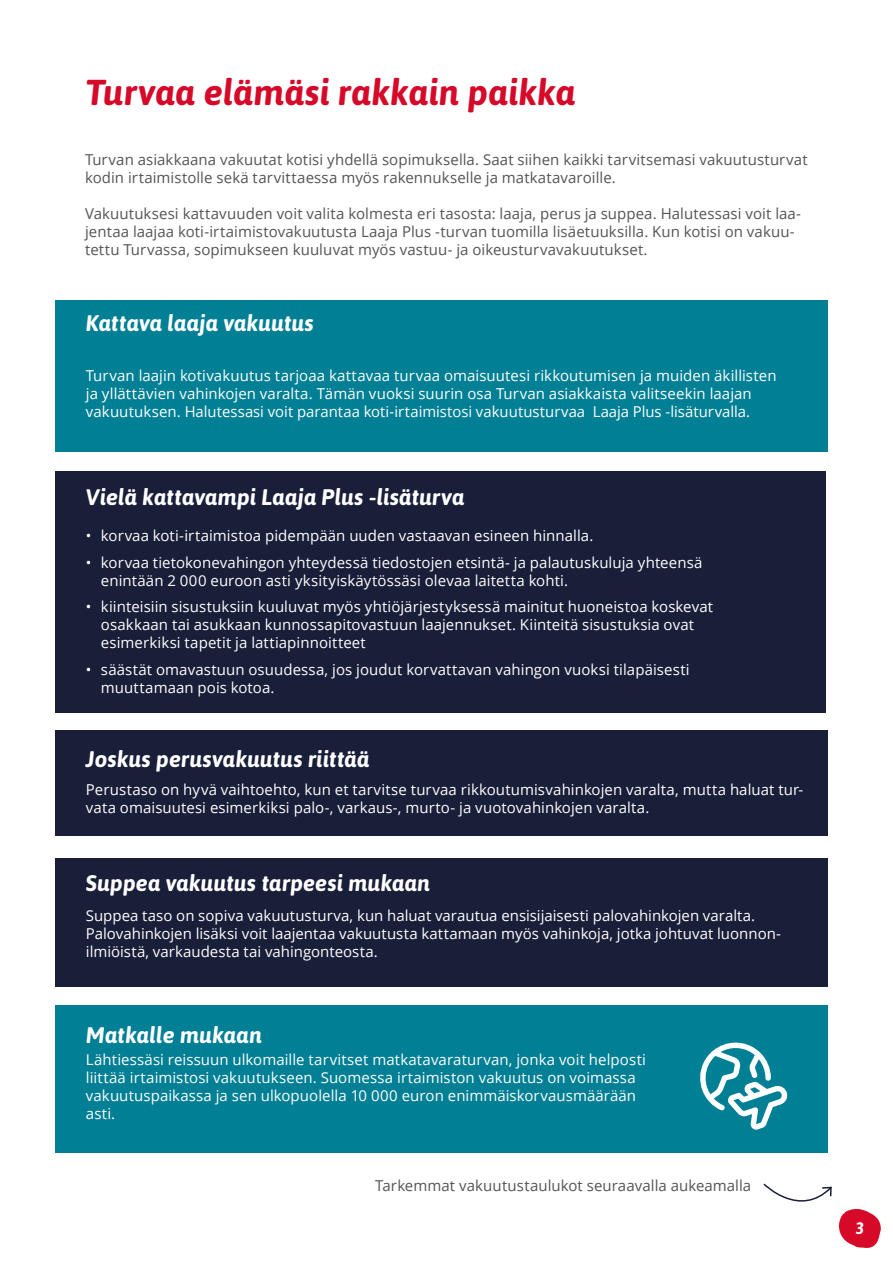
<style>
.page{position:relative;width:893px;height:1263px;background:#fff}
.page>*{position:absolute;margin:0;border:0;box-sizing:border-box;transform-origin:0 0}
.Sivun_pääotsikko{font:italic 700 36px "Asap";letter-spacing:.01em;color:#d70929}
.Otsikko2{font:italic 700 22.5px "Asap";letter-spacing:.005em;color:#fff}
.t1{font:italic 700 16.5px "Asap";color:#fff}
.Leipis{font:15px/18px "Open Sans";letter-spacing:.005em;color:#fff}
.Leipis-2{font:15px/18px "Open Sans";letter-spacing:.005em;color:#555454}
</style>
<div class="page">
<div style="left:56px;top:300px;width:771px;height:151px;background:#007f95"></div>
<div style="left:56px;top:730px;width:771px;height:106px;background:#191e39"></div>
<div style="left:56px;top:858px;width:771px;height:129px;background:#191e39"></div>
<div style="left:56px;top:1005px;width:771px;height:147px;background:#007f95"></div>
<div style="left:56px;top:471px;width:770px;height:241px;background:#191e39"></div>
<svg style="left:700px;top:1042px;width:87px;height:87px"></svg>
<svg style="left:763px;top:1183px;width:118px;height:65px"></svg>
<p class="Sivun_pääotsikko" style="left:86px;top:71px;width:491px">Turvaa elämäsi rakkain paikka</p>
<p class="Leipis-2" style="left:85px;top:150px;width:724px">Turvan asiakkaana vakuutat kotisi yhdellä sopimuksella. Saat siihen kaikki tarvitsemasi vakuutusturvat kodin irtaimistolle sekä tarvittaessa myös rakennukselle ja matkatavaroille.</p>
<p class="Leipis-2" style="left:85px;top:204px;width:718px">Vakuutuksesi kattavuuden voit valita kolmesta eri tasosta: laaja, perus ja suppea. Halutessasi voit laa&shy;jentaa laajaa koti-irtaimistovakuutusta Laaja Plus -turvan tuomilla lisäetuuksilla. Kun kotisi on vakuu&shy;tettu Turvassa, sopimukseen kuuluvat myös vastuu- ja oikeusturvavakuutukset.</p>
<p class="Otsikko2" style="left:86px;top:310px;width:229px">Kattava laaja vakuutus</p>
<p class="Leipis" style="left:86px;top:366px;width:692px">Turvan laajin kotivakuutus tarjoaa kattavaa turvaa omaisuutesi rikkoutumisen ja muiden äkillisten ja yllättävien vahinkojen varalta. Tämän vuoksi suurin osa Turvan asiakkaista valitseekin laajan vakuutuksen. Halutessasi voit parantaa koti-irtaimistosi vakuutusturvaa Laaja Plus -lisäturvalla.</p>
<p class="Otsikko2" style="left:86px;top:484px;width:380px">Vielä kattavampi Laaja Plus -lisäturva</p>
<p class="Leipis" style="left:86px;top:526px;width:509px">• korvaa koti-irtaimistoa pidempään uuden vastaavan esineen hinnalla.</p>
<p class="Leipis" style="left:101px;top:553px;width:603px;text-indent:-15px">• korvaa tietokonevahingon yhteydessä tiedostojen etsintä- ja palautuskuluja yhteensä enintään 2 000 euroon asti yksityiskäytössäsi olevaa laitetta kohti.</p>
<p class="Leipis" style="left:101px;top:597px;width:614px;text-indent:-15px">• kiinteisiin sisustuksiin kuuluvat myös yhtiöjärjestyksessä mainitut huoneistoa koskevat osakkaan tai asukkaan kunnossapitovastuun laajennukset. Kiinteitä sisustuksia ovat esimerkiksi tapetit ja lattiapinnoitteet</p>
<p class="Leipis" style="left:101px;top:660px;width:590px;text-indent:-15px">• säästät omavastuun osuudessa, jos joudut korvattavan vahingon vuoksi tilapäisesti muuttamaan pois kotoa.</p>
<p class="Otsikko2" style="left:86px;top:745px;width:285px">Joskus perusvakuutus riittää</p>
<p class="Leipis" style="left:86px;top:780px;width:719px">Perustaso on hyvä vaihtoehto, kun et tarvitse turvaa rikkoutumisvahinkojen varalta, mutta haluat tur&shy;vata omaisuutesi esimerkiksi palo-, varkaus-, murto- ja vuotovahinkojen varalta.</p>
<p class="Otsikko2" style="left:86px;top:870px;width:346px">Suppea vakuutus tarpeesi mukaan</p>
<p class="Leipis" style="left:86px;top:906px;width:697px">Suppea taso on sopiva vakuutusturva, kun haluat varautua ensisijaisesti palovahinkojen varalta.<br>Palovahinkojen lisäksi voit laajentaa vakuutusta kattamaan myös vahinkoja, jotka johtuvat luonnon&shy;ilmiöistä, varkaudesta tai vahingonteosta.</p>
<p class="Otsikko2" style="left:86px;top:1022px;width:177px">Matkalle mukaan</p>
<p class="Leipis" style="left:86px;top:1050px;width:561px">Lähtiessäsi reissuun ulkomaille tarvitset matkatavaraturvan, jonka voit helposti liittää irtaimistosi vakuutukseen. Suomessa irtaimiston vakuutus on voimassa vakuutuspaikassa ja sen ulkopuolella 10 000 euron enimmäiskorvausmäärään asti.</p>
<p class="Leipis-2" style="left:375px;top:1176px;width:377px">Tarkemmat vakuutustaulukot seuraavalla aukeamalla</p>
<p class="t1" style="left:855px;top:1218px;width:10px">3</p>
</div>
